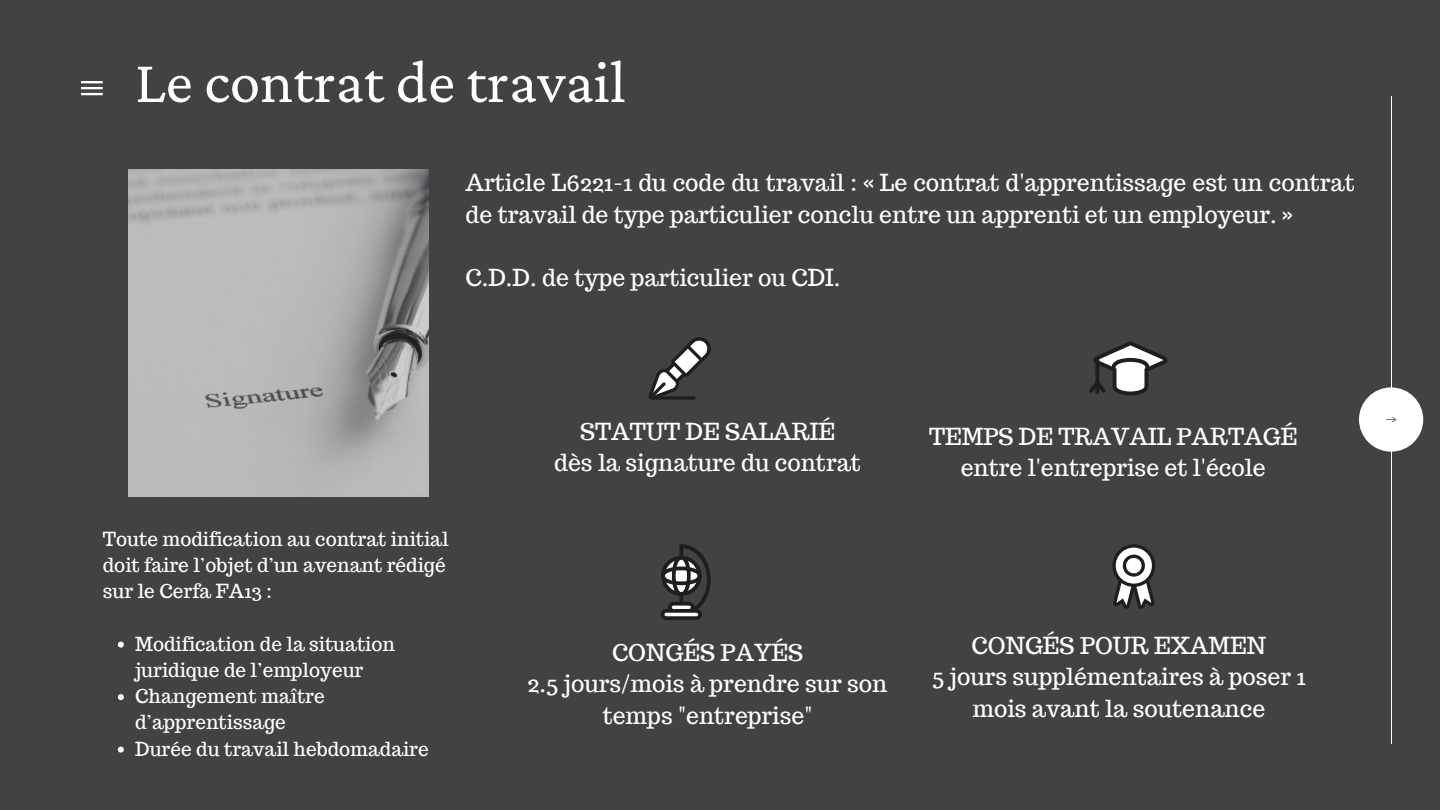
<style>
.page{position:relative;width:1440px;height:810px;background:#424243}
.page>*{position:absolute;margin:0;border:0;box-sizing:border-box;transform-origin:0 0}
.t1{font:61.5px "Crimson Pro";color:#fff}
.t2{font:23px/31.5px "Trocchi";color:#fff;text-align:center}
.t3{font:19px/26.2px "Trocchi";color:#fff}
</style>
<div class="page">
<hr style="left:1391px;top:96px;width:1px;height:648px;background:#fff">
<div style="left:1359px;top:387px;width:64px;height:65px;background:#fff;border-radius:50%"></div>
<svg style="left:1386px;top:417px;width:10px;height:5px"></svg>
<hr style="left:81px;top:93px;width:22px;height:2px;background:#fff">
<hr style="left:81px;top:87px;width:22px;height:2px;background:#fff">
<hr style="left:81px;top:81px;width:22px;height:2px;background:#fff">
<img style="left:129px;top:169px;width:300px;height:328px">
<svg style="left:648px;top:337px;width:63px;height:63px"></svg>
<svg style="left:661px;top:544px;width:50px;height:76px"></svg>
<svg style="left:1112px;top:544px;width:43px;height:65px"></svg>
<svg style="left:1089px;top:341px;width:79px;height:54px"></svg>
<hr style="left:1095px;top:381px;width:4px;height:13px;background:#1e1e1e;border-radius:2px">
<svg style="left:118px;top:642px;width:6px;height:6px"></svg>
<svg style="left:118px;top:694px;width:6px;height:6px"></svg>
<svg style="left:118px;top:747px;width:6px;height:6px"></svg>
<h1 class="t1" style="left:135px;top:47px;width:493px">Le contrat de travail</h1>
<p class="t2" style="left:465px;top:167px;width:891px;text-align:left">Article L6221-1 du code du travail : « Le contrat d'apprentissage est un contrat de travail de type particulier conclu entre un apprenti et un employeur. »</p>
<p class="t2" style="left:465px;top:261px;width:377px">C.D.D. de type particulier ou CDI.</p>
<p class="t3" style="left:103px;top:526px;width:347px">Toute modification au contrat initial doit faire l’objet d’un avenant rédigé sur le Cerfa FA13 :</p>
<p class="t3" style="left:135px;top:631px;width:295px">Modification de la situation juridique de l’employeur<br>Changement maître d’apprentissage<br>Durée du travail hebdomadaire</p>
<p class="t2" style="left:554px;top:416px;width:308px">STATUT DE SALARIÉ<br>dès la signature du contrat</p>
<p class="t2" style="left:929px;top:421px;width:370px">TEMPS DE TRAVAIL PARTAGÉ entre l'entreprise et l'école</p>
<p class="t2" style="left:528px;top:637px;width:361px">CONGÉS PAYÉS<br>2.5 jours/mois à prendre sur son temps "entreprise"</p>
<p class="t2" style="left:932px;top:630px;width:375px">CONGÉS POUR EXAMEN<br>5 jours supplémentaires à poser 1 mois avant la soutenance</p>
</div>
